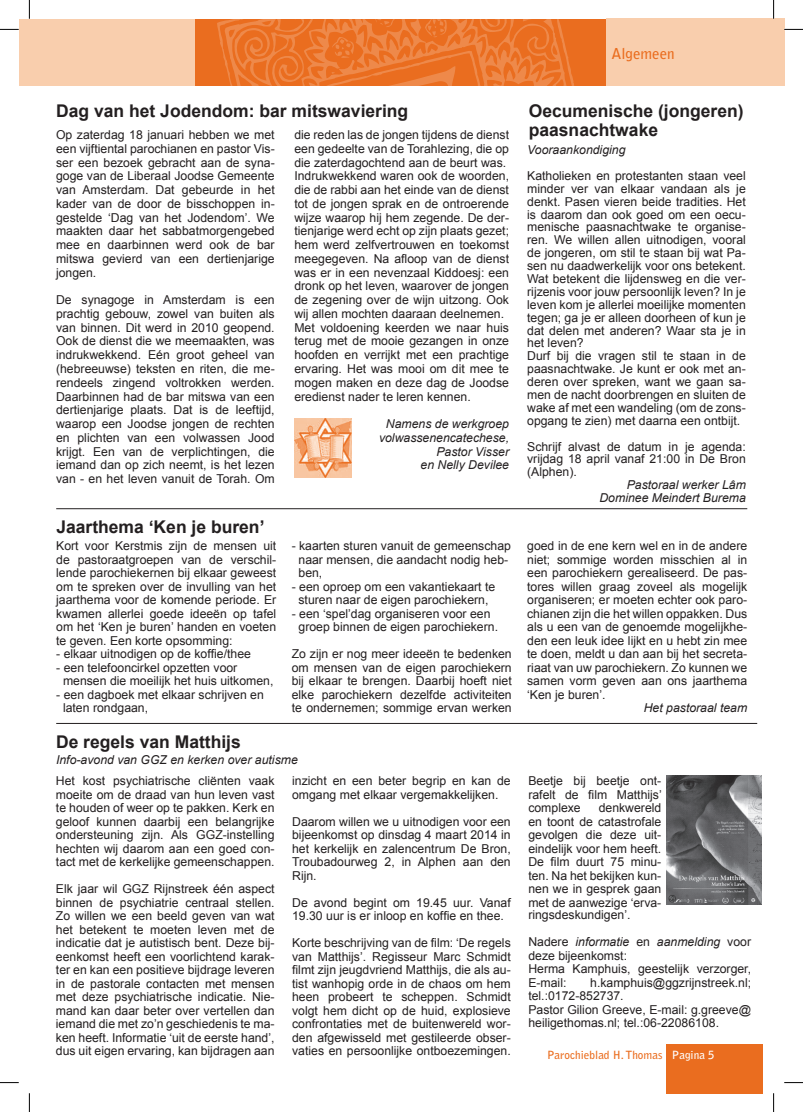
<style>
.page{position:relative;width:803px;height:1112px;background:#fff}
.page>*{position:absolute;margin:0;border:0;box-sizing:border-box;transform-origin:0 0}
.t1{font:700 17.5px/18.8px "Arial";color:#231f20}
.t2{font:700 15px "Bell Gothic Std";color:#ea6d1f}
.t3{font:12.25px/13.5px "Arial";color:#231f20;text-align:justify}
.t4{font:italic 12.25px/13.8px "Arial";color:#231f20;text-align:right}
.t5{font:700 11.25px "Bell Gothic Std";color:#ea6d1f}
.s1{font-style:italic}
.s2{color:#fff}
</style>
<div class="page">
<div style="left:19px;top:19px;width:177px;height:67px;background:#f9cead"></div>
<div style="left:196px;top:19px;width:410px;height:67px;background:#ea6d1f"></div>
<div style="left:606px;top:19px;width:178px;height:67px;background:#f9cead"></div>
<svg style="left:217px;top:19px;width:357px;height:67px"></svg>
<div style="left:666px;top:1043px;width:97px;height:49px;background:#ea6d1f"></div>
<img style="left:295px;top:418px;width:56px;height:59px">
<hr style="left:56px;top:508px;width:691px;height:1px;background:#231f20">
<hr style="left:56px;top:723px;width:701px;height:1px;background:#231f20">
<img style="left:666px;top:775px;width:95px;height:129px">
<svg style="left:0;top:29px;width:19px;height:1px"></svg>
<svg style="left:784px;top:29px;width:19px;height:1px"></svg>
<svg style="left:0;top:1082px;width:19px;height:1px"></svg>
<svg style="left:784px;top:1082px;width:19px;height:1px"></svg>
<svg style="left:29px;top:0;width:1px;height:19px"></svg>
<svg style="left:29px;top:1093px;width:1px;height:18px"></svg>
<svg style="left:773px;top:0;width:1px;height:19px"></svg>
<svg style="left:773px;top:1093px;width:1px;height:18px"></svg>
<p class="t2" style="left:611px;top:44px;width:65px">Algemeen</p>
<h1 class="t1" style="left:56px;top:102px;width:354px">Dag van het Jodendom: bar mitswaviering</h1>
<p class="t3" style="left:56px;top:128px;width:220px">Op zaterdag 18 januari hebben we met een vijftiental parochianen en pastor Vis&shy;ser een bezoek gebracht aan de syna&shy;goge van de Liberaal Joodse Gemeente van Amsterdam. Dat gebeurde in het kader van de door de bisschoppen in&shy;gestelde ‘Dag van het Jodendom’. We maakten daar het sabbatmorgengebed mee en daarbinnen werd ook de bar mitswa gevierd van een dertienjarige jongen.</p>
<p class="t3" style="left:56px;top:293px;width:220px">De synagoge in Amsterdam is een prachtig gebouw, zowel van buiten als van binnen. Dit werd in 2010 geopend.<br>Ook de dienst die we meemaakten, was indrukwekkend. Eén groot geheel van (hebreeuwse) teksten en riten, die me&shy;rendeels zingend voltrokken werden.<br>Daarbinnen had de bar mitswa van een dertienjarige plaats. Dat is de leeftijd, waarop een Joodse jongen de rechten en plichten van een volwassen Jood krijgt. Een van de verplichtingen, die iemand dan op zich neemt, is het lezen van - en het leven vanuit de Torah. Om</p>
<h1 class="t1" style="left:56px;top:517px;width:210px">Jaarthema ‘Ken je buren’</h1>
<p class="t3" style="left:56px;top:539px;width:222px">Kort voor Kerstmis zijn de mensen uit de pastoraatgroepen van de verschil&shy;lende parochiekernen bij elkaar geweest om te spreken over de invulling van het jaarthema voor de komende periode. Er kwamen allerlei goede ideeën op tafel om het ‘Ken je buren’ handen en voeten te geven. Een korte opsomming:</p>
<p class="t3" style="left:56px;top:647px;width:196px">- elkaar uitnodigen op de koffie/thee</p>
<p class="t3" style="left:63px;top:660px;width:212px;text-indent:-7px">- een telefooncirkel opzetten voor mensen die moeilijk het huis uitkomen,</p>
<p class="t3" style="left:63px;top:687px;width:202px;text-indent:-7px">- een dagboek met elkaar schrijven en laten rondgaan,</p>
<p class="t3" style="left:294px;top:128px;width:216px;text-align:left">die reden las de jongen tijdens de dienst een gedeelte van de Torahlezing, die op die zaterdagochtend aan de beurt was.<br>Indrukwekkend waren ook de woorden, die de rabbi aan het einde van de dienst tot de jongen sprak en de ontroerende wijze waarop hij hem zegende. De der&shy;tienjarige werd echt op zijn plaats gezet; hem werd zelfvertrouwen en toekomst meegegeven. Na afloop van de dienst was er in een nevenzaal Kiddoesj: een dronk op het leven, waarover de jongen de zegening over de wijn uitzong. Ook wij allen mochten daaraan deelnemen.<br>Met voldoening keerden we naar huis terug met de mooie gezangen in onze hoofden en verrijkt met een prachtige ervaring. Het was mooi om dit mee te mogen maken en deze dag de Joodse eredienst nader te leren kennen.</p>
<p class="t4" style="left:379px;top:417px;width:132px">Namens de werkgroep volwassenencatechese,<br>Pastor Visser<br>en Nelly Devilee</p>
<p class="t3" style="left:298px;top:539px;width:214px;text-align:left;text-indent:-7px">- kaarten sturen vanuit de gemeenschap naar mensen, die aandacht nodig heb&shy;ben,</p>
<p class="t3" style="left:292px;top:579px;width:205px;text-align:center">- een oproep om een vakantiekaart te sturen naar de eigen parochiekern,</p>
<p class="t3" style="left:298px;top:606px;width:201px;text-indent:-7px">- een ‘spel’dag organiseren voor een groep binnen de eigen parochiekern.</p>
<p class="t3" style="left:292px;top:647px;width:222px">Zo zijn er nog meer ideeën te bedenken om mensen van de eigen parochiekern bij elkaar te brengen. Daarbij hoeft niet elke parochiekern dezelfde activiteiten te ondernemen; sommige ervan werken</p>
<h1 class="t1" style="left:56px;top:732px;width:186px">De regels van Matthijs</h1>
<p class="t4" style="left:56px;top:752px;width:243px">Info-avond van GGZ en kerken over autisme</p>
<p class="t3" style="left:56px;top:773px;width:220px">Het kost psychiatrische cliënten vaak moeite om de draad van hun leven vast te houden of weer op te pakken. Kerk en geloof kunnen daarbij een belangrijke ondersteuning zijn. Als GGZ-instelling hechten wij daarom aan een goed con&shy;tact met de kerkelijke gemeenschappen.</p>
<p class="t3" style="left:56px;top:881px;width:220px">Elk jaar wil GGZ Rijnstreek één aspect binnen de psychiatrie centraal stellen.<br>Zo willen we een beeld geven van wat het betekent te moeten leven met de indicatie dat je autistisch bent. Deze bij&shy;eenkomst heeft een voorlichtend karak&shy;ter en kan een positieve bijdrage leveren in de pastorale contacten met mensen met deze psychiatrische indicatie. Nie&shy;mand kan daar beter over vertellen dan iemand die met zo’n geschiedenis te ma&shy;ken heeft. Informatie ‘uit de eerste hand’, dus uit eigen ervaring, kan bijdragen aan</p>
<p class="t3" style="left:292px;top:773px;width:220px">inzicht en een beter begrip en kan de omgang met elkaar vergemakkelijken.</p>
<p class="t3" style="left:292px;top:814px;width:220px">Daarom willen we u uitnodigen voor een bijeenkomst op dinsdag 4 maart 2014 in het kerkelijk en zalencentrum De Bron, Troubadourweg 2, in Alphen aan den Rijn.</p>
<p class="t3" style="left:292px;top:895px;width:220px">De avond begint om 19.45 uur. Vanaf<br>19.30 uur is er inloop en koffie en thee.</p>
<p class="t3" style="left:292px;top:935px;width:220px">Korte beschrijving van de film: ‘De regels van Matthijs’. Regisseur Marc Schmidt filmt zijn jeugdvriend Matthijs, die als au&shy;tist wanhopig orde in de chaos om hem heen probeert te scheppen. Schmidt volgt hem dicht op de huid, explosieve confrontaties met de buitenwereld wor&shy;den afgewisseld met gestileerde obser&shy;vaties en persoonlijke ontboezemingen.</p>
<h1 class="t1" style="left:529px;top:102px;width:216px">Oecumenische (jongeren) paasnachtwake</h1>
<p class="t4" style="left:527px;top:143px;width:100px">Vooraankondiging</p>
<p class="t3" style="left:527px;top:169px;width:220px;line-height:12.9px;text-align:left">Katholieken en protestanten staan veel minder ver van elkaar vandaan als je denkt. Pasen vieren beide tradities. Het is daarom dan ook goed om een oecu&shy;menische paasnachtwake te organise&shy;ren. We willen allen uitnodigen, vooral de jongeren, om stil te staan bij wat Pa&shy;sen nu daadwerkelijk voor ons betekent.<br>Wat betekent die lijdensweg en die ver&shy;rijzenis voor jouw persoonlijk leven? In je leven kom je allerlei moeilijke momenten tegen; ga je er alleen doorheen of kun je dat delen met anderen? Waar sta je in het leven?<br>Durf bij die vragen stil te staan in de paasnachtwake. Je kunt er ook met an&shy;deren over spreken, want we gaan sa&shy;men de nacht doorbrengen en sluiten de wake af met een wandeling (om de zons&shy;opgang te zien) met daarna een ontbijt.</p>
<p class="t3" style="left:527px;top:439px;width:220px;line-height:12.9px">Schrijf alvast de datum in je agenda: vrijdag 18 april vanaf 21:00 in De Bron (Alphen).</p>
<p class="t4" style="left:599px;top:478px;width:148px;line-height:12.9px">Pastoraal werker Lâm<br>Dominee Meindert Burema</p>
<p class="t3" style="left:527px;top:539px;width:222px">goed in de ene kern wel en in de andere niet; sommige worden misschien al in een parochiekern gerealiseerd. De pas&shy;tores willen graag zoveel als mogelijk organiseren; er moeten echter ook paro&shy;chianen zijn die het willen oppakken. Dus als u een van de genoemde mogelijkhe&shy;den een leuk idee lijkt en u hebt zin mee te doen, meldt u dan aan bij het secreta&shy;riaat van uw parochiekern. Zo kunnen we samen vorm geven aan ons jaarthema ‘Ken je buren’.</p>
<p class="t4" style="left:644px;top:701px;width:105px">Het pastoraal team</p>
<p class="t3" style="left:528px;top:773px;width:135px">Beetje bij beetje ont&shy;rafelt de film Matthijs’ complexe</p>
<p class="t3" style="left:528px;top:800px;width:134px;text-indent:70px">denkwereld en toont de catastrofale gevolgen die deze uit&shy;eindelijk voor hem heeft.<br>De film duurt 75 minu&shy;ten. Na het bekijken kun&shy;nen we in gesprek gaan met de aanwezige ‘erva&shy;ringsdeskundigen’.</p>
<p class="t3" style="left:528px;top:935px;width:224px;text-align:left">Nadere <span class="s1">informatie</span> en <span class="s1">aanmelding</span> voor deze bijeenkomst:<br>Herma Kamphuis, geestelijk verzorger,<br>E-mail:</p>
<p class="t3" style="left:528px;top:975px;width:224px;text-align:left;text-indent:62px">h.kamphuis@ggzrijnstreek.nl; tel.:0172-852737.<br>Pastor Gilion Greeve, E-mail: g.greeve@ heiligethomas.nl; tel.:06-22086108.</p>
<p class="t5" style="left:547px;top:1047px;width:169px">Parochieblad H. Thomas <span class="s2">Pagina 5</span></p>
</div>
